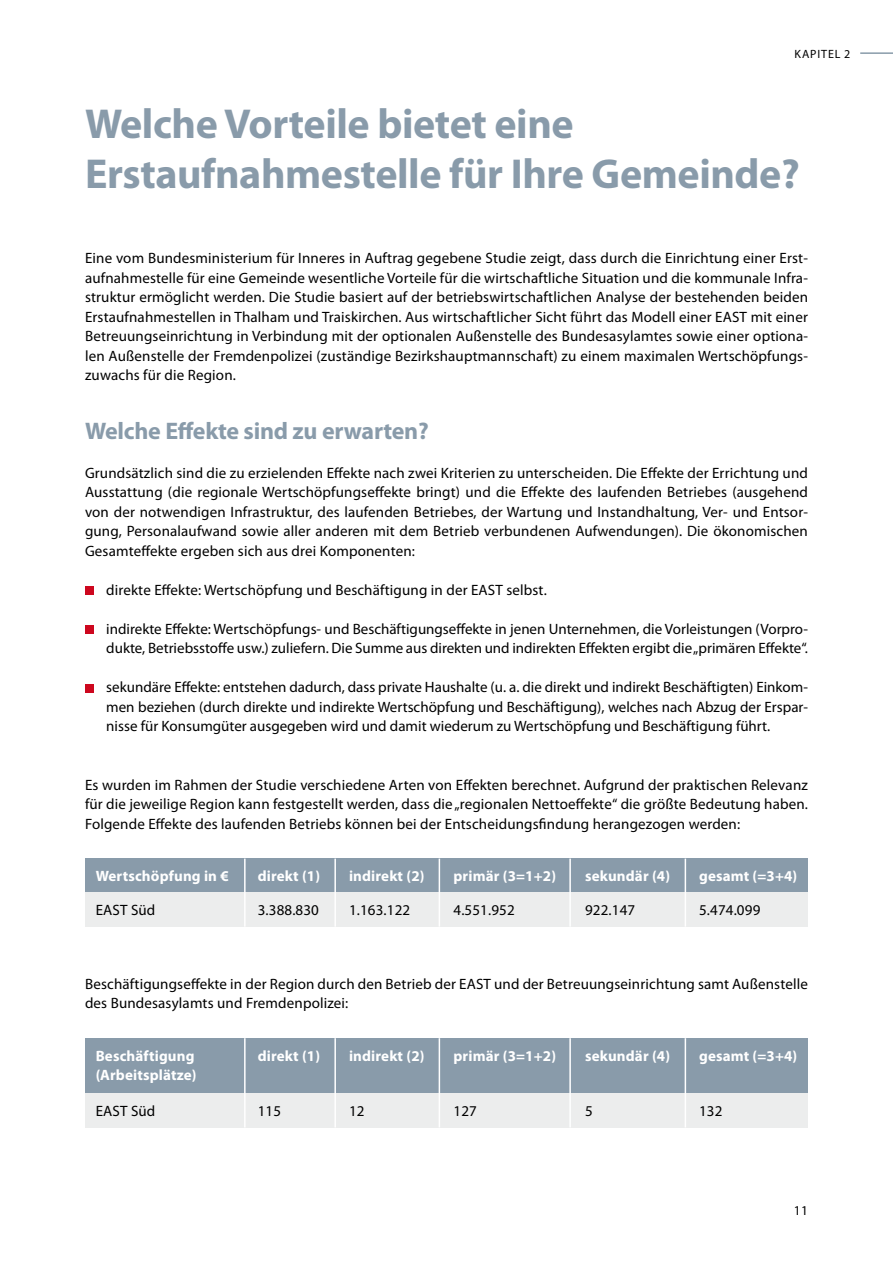
<style>
.page{position:relative;width:893px;height:1263px;background:#fff}
.page>*{position:absolute;margin:0;border:0;box-sizing:border-box;transform-origin:0 0}
.t1{font:700 42px/50.4px "Myriad Pro";letter-spacing:-.01em;color:#899baa}
.t2{font:700 24px "Myriad Pro";letter-spacing:-.01em;color:#899baa}
.t3{font:15px/19.5px "Myriad Pro";letter-spacing:.01em;color:#000;text-align:justify}
.t4{font:700 15px/19.5px "Myriad Pro";letter-spacing:.01em;color:#fff}
.t5{font:13.5px "Myriad Pro";color:#000}
.t6{font:12px "Myriad Pro";color:#000}
</style>
<div class="page">
<hr style="left:860px;top:52px;width:33px;height:2px;background:#899baa">
<div style="left:85px;top:586px;width:9px;height:9px;background:#cd071e"></div>
<div style="left:85px;top:625px;width:9px;height:9px;background:#cd071e"></div>
<div style="left:85px;top:684px;width:9px;height:8px;background:#cd071e"></div>
<div style="left:85px;top:858px;width:723px;height:35px;background:#899baa"></div>
<div style="left:85px;top:893px;width:723px;height:34px;background:#eceded"></div>
<hr style="left:244px;top:858px;width:2px;height:69px;background:#fff">
<hr style="left:334px;top:858px;width:2px;height:69px;background:#fff">
<hr style="left:439px;top:858px;width:1px;height:69px;background:#fff">
<hr style="left:569px;top:858px;width:2px;height:69px;background:#fff">
<hr style="left:685px;top:858px;width:1px;height:69px;background:#fff">
<div style="left:85px;top:1038px;width:723px;height:55px;background:#899baa"></div>
<div style="left:85px;top:1093px;width:723px;height:34px;background:#eceded"></div>
<hr style="left:244px;top:1038px;width:2px;height:89px;background:#fff">
<hr style="left:334px;top:1038px;width:2px;height:89px;background:#fff">
<hr style="left:439px;top:1038px;width:1px;height:89px;background:#fff">
<hr style="left:569px;top:1038px;width:2px;height:89px;background:#fff">
<hr style="left:685px;top:1038px;width:1px;height:89px;background:#fff">
<p class="t6" style="left:795px;top:46px;width:15px">Kapitel</p>
<p class="t6" style="left:844px;top:46px;width:8px">2</p>
<h1 class="t1" style="left:85px;top:97px;width:716px">Welche Vorteile bietet eine<br>Erstaufnahmestelle für Ihre Gemeinde?</h1>
<p class="t3" style="left:85px;top:248px;width:724px">Eine vom Bundesministerium für Inneres in Auftrag gegebene Studie zeigt, dass durch die Einrichtung einer Erst&shy;aufnahmestelle für eine Gemeinde wesentliche Vorteile für die wirtschaftliche Situation und die kommunale Infra&shy;struktur ermöglicht werden. Die Studie basiert auf der betriebswirtschaftlichen Analyse der bestehenden beiden Erstaufnahmestellen in Thalham und Traiskirchen. Aus wirtschaftlicher Sicht führt das Modell einer EAST mit einer Betreuungseinrichtung in Verbindung mit der optionalen Außenstelle des Bundesasylamtes sowie einer optiona&shy;len Außenstelle der Fremdenpolizei (zuständige Bezirkshauptmannschaft) zu einem maximalen Wertschöpfungs&shy;zuwachs für die Region.</p>
<h2 class="t2" style="left:85px;top:415px;width:345px">Welche Effekte sind zu erwarten?</h2>
<p class="t3" style="left:85px;top:463px;width:724px">Grundsätzlich sind die zu erzielenden Effekte nach zwei Kriterien zu unterscheiden. Die Effekte der Errichtung und Ausstattung (die regionale Wertschöpfungseffekte bringt) und die Effekte des laufenden Betriebes (ausgehend von der notwendigen Infrastruktur, des laufenden Betriebes, der Wartung und Instandhaltung, Ver- und Entsor&shy;gung, Personalaufwand sowie aller anderen mit dem Betrieb verbundenen Aufwendungen). Die ökonomischen Gesamteffekte ergeben sich aus drei Komponenten:</p>
<p class="t3" style="left:106px;top:580px;width:442px">direkte Effekte: Wertschöpfung und Beschäftigung in der EAST selbst.</p>
<p class="t3" style="left:106px;top:619px;width:703px">indirekte Effekte: Wertschöpfungs- und Beschäftigungseffekte in jenen Unternehmen, die Vorleistungen (Vorpro&shy;dukte, Betriebsstoffe usw.) zuliefern. Die Summe aus direkten und indirekten Effekten ergibt die „primären Effekte“.</p>
<p class="t3" style="left:106px;top:677px;width:703px">sekundäre Effekte: entstehen dadurch, dass private Haushalte (u. a. die direkt und indirekt Beschäftigten) Einkom&shy;men beziehen (durch direkte und indirekte Wertschöpfung und Beschäftigung), welches nach Abzug der Erspar&shy;nisse für Konsumgüter ausgegeben wird und damit wiederum zu Wertschöpfung und Beschäftigung führt.</p>
<p class="t3" style="left:85px;top:775px;width:724px">Es wurden im Rahmen der Studie verschiedene Arten von Effekten berechnet. Aufgrund der praktischen Relevanz für die jeweilige Region kann festgestellt werden, dass die „regionalen Nettoeffekte“ die größte Bedeutung haben.<br>Folgende Effekte des laufenden Betriebs können bei der Entscheidungsfindung herangezogen werden:</p>
<p class="t4" style="left:96px;top:866px;width:135px">Wertschöpfung in €</p>
<p class="t4" style="left:258px;top:866px;width:64px">direkt (1)</p>
<p class="t4" style="left:349px;top:866px;width:77px">indirekt (2)</p>
<p class="t4" style="left:453px;top:866px;width:104px">primär (3=1+2)</p>
<p class="t4" style="left:585px;top:866px;width:87px">sekundär (4)</p>
<p class="t4" style="left:699px;top:866px;width:100px">gesamt (=3+4)</p>
<p class="t3" style="left:96px;top:900px;width:61px">EAST Süd</p>
<p class="t3" style="left:258px;top:900px;width:63px">3.388.830</p>
<p class="t3" style="left:349px;top:900px;width:63px">1.163.122</p>
<p class="t3" style="left:453px;top:900px;width:63px">4.551.952</p>
<p class="t3" style="left:585px;top:900px;width:52px">922.147</p>
<p class="t3" style="left:699px;top:900px;width:63px">5.474.099</p>
<p class="t3" style="left:85px;top:974px;width:724px">Beschäftigungseffekte in der Region durch den Betrieb der EAST und der Betreuungseinrichtung samt Außenstelle des Bundesasylamts und Fremdenpolizei:</p>
<p class="t4" style="left:96px;top:1045px;width:102px">Beschäftigung (Arbeitsplätze)</p>
<p class="t4" style="left:258px;top:1045px;width:64px">direkt (1)</p>
<p class="t4" style="left:349px;top:1045px;width:77px">indirekt (2)</p>
<p class="t4" style="left:453px;top:1045px;width:104px">primär (3=1+2)</p>
<p class="t4" style="left:585px;top:1045px;width:87px">sekundär (4)</p>
<p class="t4" style="left:699px;top:1045px;width:100px">gesamt (=3+4)</p>
<p class="t3" style="left:96px;top:1101px;width:61px">EAST Süd</p>
<p class="t3" style="left:258px;top:1101px;width:25px">115</p>
<p class="t3" style="left:349px;top:1101px;width:17px">12</p>
<p class="t3" style="left:453px;top:1101px;width:25px">127</p>
<p class="t3" style="left:585px;top:1101px;width:9px">5</p>
<p class="t3" style="left:699px;top:1101px;width:25px">132</p>
<p class="t5" style="left:794px;top:1202px;width:15px">11</p>
</div>
